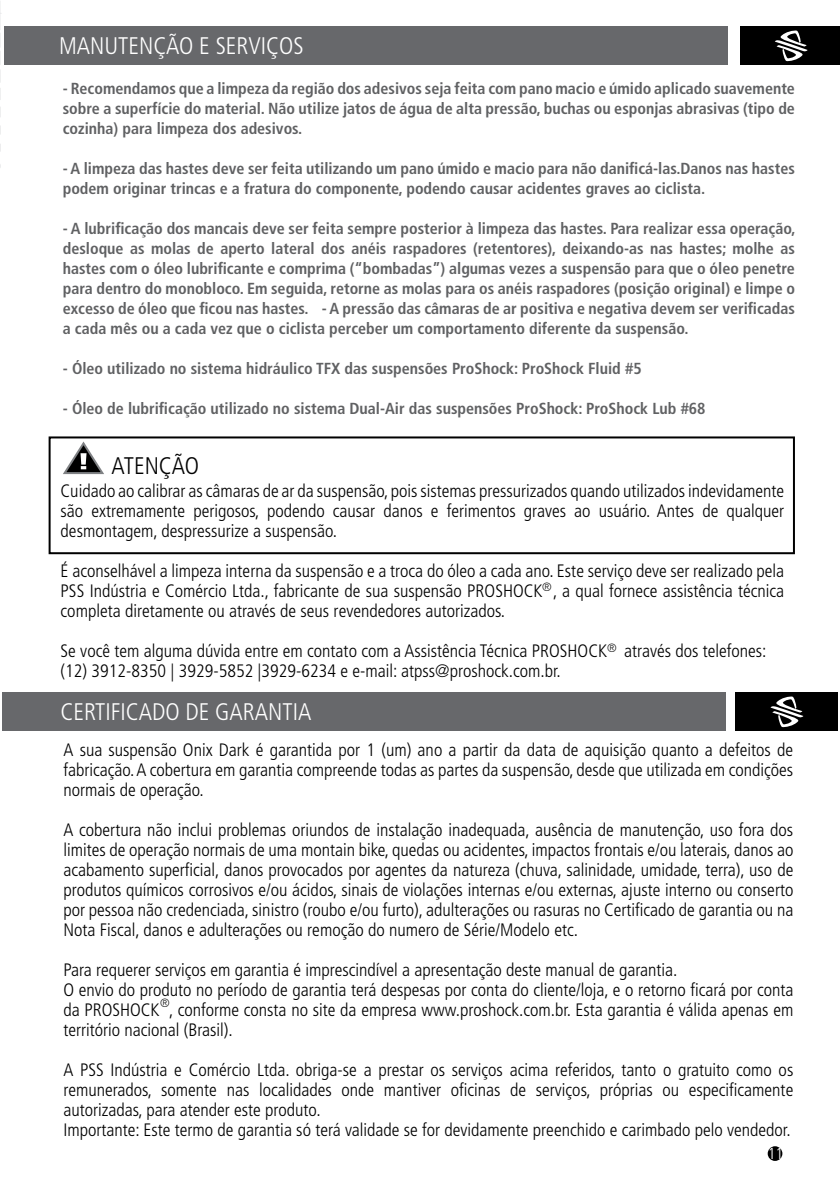
<style>
.page{position:relative;width:840px;height:1191px;background:#fff}
.page>*{position:absolute;margin:0;border:0;box-sizing:border-box;transform-origin:0 0}
.t1{font:300 condensed 24px "Frutiger LT Std";color:#fff}
.t2{font:300 condensed 24px "Frutiger LT Std";color:#000}
.t3{font:300 condensed 18px/20px "Frutiger LT Std";color:#000;text-align:justify}
.t4{font:700 condensed 16px/20px "Frutiger LT Std";color:#606163;text-align:justify}
.t5{font:300 condensed 16px "Frutiger LT Std";color:#fff}
.t6{font:300 condensed 12px "Frutiger LT Std";color:#000}
</style>
<div class="page">
<svg style="left:0;top:1px;width:2px;height:166px"></svg>
<div style="left:4px;top:27px;width:723px;height:38px;background:#67686b"></div>
<div style="left:739px;top:27px;width:100px;height:38px;background:#000"></div>
<div style="left:767px;top:1146px;width:15px;height:15px;background:#000;border-radius:50%"></div>
<svg style="left:63px;top:441px;width:41px;height:34px"></svg>
<div style="left:735px;top:692px;width:102px;height:39px;background:#000"></div>
<div style="left:2px;top:692px;width:723px;height:39px;background:#67686b"></div>
<svg style="left:775px;top:30px;width:32px;height:32px"></svg>
<svg style="left:770px;top:696px;width:33px;height:31px"></svg>
<div style="left:49px;top:436px;width:745px;height:118px;border:2px solid #000"></div>
<h1 class="t1" style="left:59px;top:32px;width:246px">MANUTENÇÃO E SERVIÇOS</h1>
<p class="t4" style="left:63px;top:79px;width:733px">- Recomendamos que a limpeza da região dos adesivos seja feita com pano macio e úmido aplicado suavemente sobre a superfície do material. Não utilize jatos de água de alta pressão, buchas ou esponjas abrasivas (tipo de cozinha) para limpeza dos adesivos.</p>
<p class="t4" style="left:63px;top:159px;width:733px">- A limpeza das hastes deve ser feita utilizando um pano úmido e macio para não danificá-las.Danos nas hastes podem originar trincas e a fratura do componente, podendo causar acidentes graves ao ciclista.</p>
<p class="t4" style="left:63px;top:219px;width:733px">- A lubrificação dos mancais deve ser feita sempre posterior à limpeza das hastes. Para realizar essa operação, desloque as molas de aperto lateral dos anéis raspadores (retentores), deixando-as nas hastes; molhe as hastes com o óleo lubrificante e comprima (“bombadas”) algumas vezes a suspensão para que o óleo penetre para dentro do monobloco. Em seguida, retorne as molas para os anéis raspadores (posição original) e limpe o excesso de óleo que ficou nas hastes. - A pressão das câmaras de ar positiva e negativa devem ser verificadas a cada mês ou a cada vez que o ciclista perceber um comportamento diferente da suspensão.</p>
<p class="t4" style="left:63px;top:359px;width:580px">- Óleo utilizado no sistema hidráulico TFX das suspensões ProShock: ProShock Fluid #5</p>
<p class="t4" style="left:63px;top:399px;width:644px">- Óleo de lubrificação utilizado no sistema Dual-Air das suspensões ProShock: ProShock Lub #68</p>
<h1 class="t2" style="left:111px;top:452px;width:89px">ATENÇÃO</h1>
<p class="t3" style="left:61px;top:481px;width:724px">Cuidado ao calibrar as câmaras de ar da suspensão, pois sistemas pressurizados quando utilizados indevidamente são extremamente perigosos, podendo causar danos e ferimentos graves ao usuário. Antes de qualquer desmontagem, despressurize a suspensão.</p>
<p class="t3" style="left:61px;top:561px;width:724px">É aconselhável a limpeza interna da suspensão e a troca do óleo a cada ano. Este serviço deve ser realizado pela PSS Indústria e Comércio Ltda., fabricante de sua suspensão PROSHOCK , a qual fornece assistência técnica completa diretamente ou através de seus revendedores autorizados.</p>
<p class="t3" style="left:61px;top:641px;width:707px">Se você tem alguma dúvida entre em contato com a Assistência Técnica PROSHOCK através dos telefones: (12) 3912-8350 | 3929-5852 |3929-6234 e e-mail: atpss@proshock.com.br.</p>
<p class="t6" style="left:542px;top:579px;width:11px">®</p>
<p class="t6" style="left:607px;top:641px;width:11px">®</p>
<h1 class="t1" style="left:61px;top:698px;width:252px">CERTIFICADO DE GARANTIA</h1>
<p class="t3" style="left:63px;top:740px;width:731px">A sua suspensão Onix Dark é garantida por 1 (um) ano a partir da data de aquisição quanto a defeitos de fabricação. A cobertura em garantia compreende todas as partes da suspensão, desde que utilizada em condições normais de operação.</p>
<p class="t3" style="left:63px;top:820px;width:731px">A cobertura não inclui problemas oriundos de instalação inadequada, ausência de manutenção, uso fora dos limites de operação normais de uma montain bike, quedas ou acidentes, impactos frontais e/ou laterais, danos ao acabamento superficial, danos provocados por agentes da natureza (chuva, salinidade, umidade, terra), uso de produtos químicos corrosivos e/ou ácidos, sinais de violações internas e/ou externas, ajuste interno ou conserto por pessoa não credenciada, sinistro (roubo e/ou furto), adulterações ou rasuras no Certificado de garantia ou na Nota Fiscal, danos e adulterações ou remoção do numero de Série/Modelo etc.</p>
<p class="t3" style="left:63px;top:960px;width:731px;text-align:left">Para requerer serviços em garantia é imprescindível a apresentação deste manual de garantia.<br>O envio do produto no período de garantia terá despesas por conta do cliente/loja, e o retorno ficará por conta da PROSHOCK , conforme consta no site da empresa www.proshock.com.br. Esta garantia é válida apenas em território nacional (Brasil).</p>
<p class="t3" style="left:63px;top:1060px;width:731px;text-align:left">A PSS Indústria e Comércio Ltda. obriga-se a prestar os serviços acima referidos, tanto o gratuito como os remunerados, somente nas localidades onde mantiver oficinas de serviços, próprias ou especificamente autorizadas, para atender este produto.<br>Importante: Este termo de garantia só terá validade se for devidamente preenchido e carimbado pelo vendedor.</p>
<p class="t6" style="left:160px;top:996px;width:11px">®</p>
<p class="t5" style="left:767px;top:1144px;width:17px">11</p>
</div>
